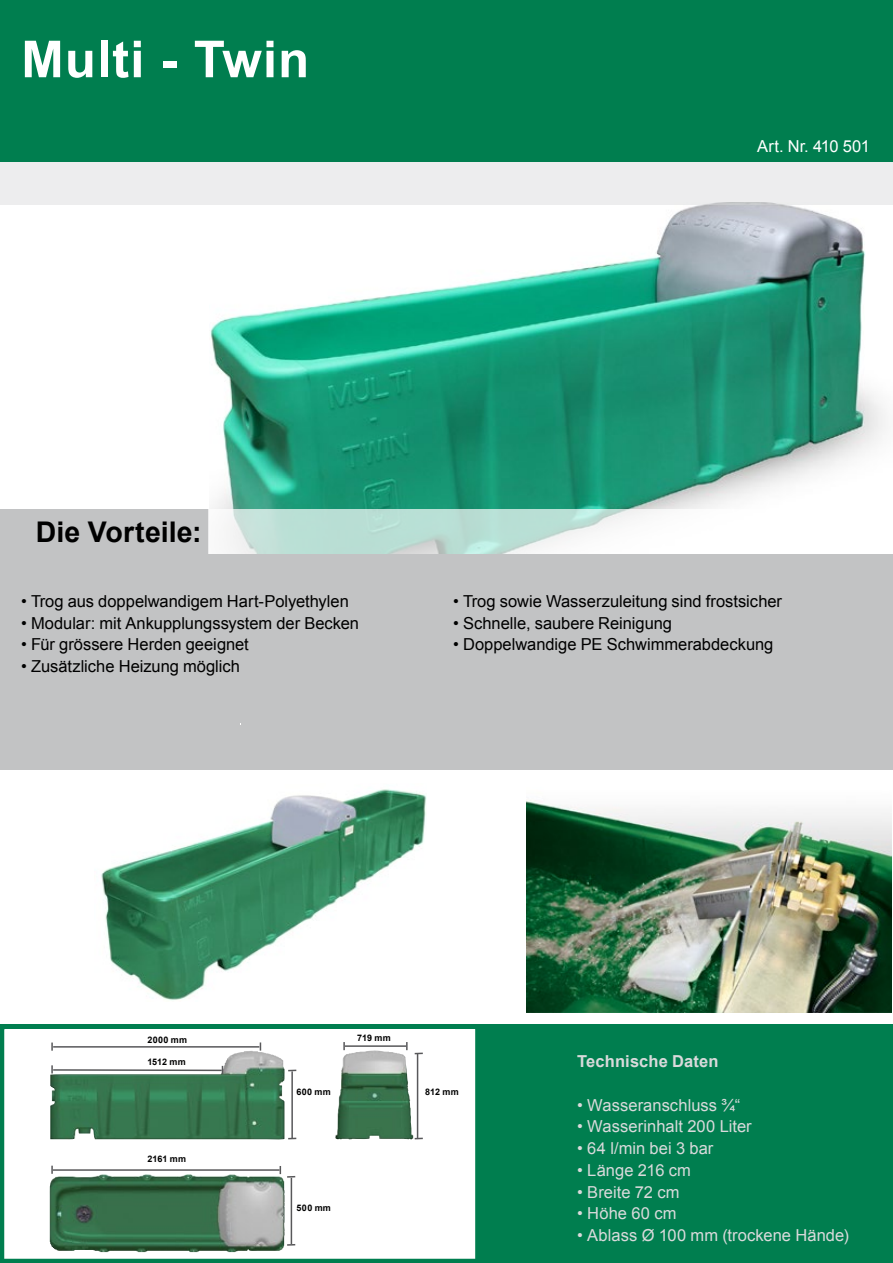
<style>
.page{position:relative;width:893px;height:1263px;background:#fff}
.page>*{position:absolute;margin:0;border:0;box-sizing:border-box;transform-origin:0 0}
.t1{font:700 51px "Arial";letter-spacing:.02em;color:#fff}
.t2{font:700 28.5px "Arial";letter-spacing:.005em;color:#000}
.t3{font:16.5px "Arial";color:#000}
.t4{font:16.5px "Arial";letter-spacing:.005em;color:#d9dadb}
.t5{font:700 16.5px "Arial";letter-spacing:.01em;color:#d9dadb}
.t6{font:16.5px "Arial";letter-spacing:.005em;color:#fff}
.t7{font:15px "Arial";color:#fff}
.t8{font:700 9px "Arial";letter-spacing:.035em;color:#000}
</style>
<div class="page">
<div style="left:0;top:1025px;width:893px;height:238px;background:#007e4f"></div>
<div style="left:0;top:509px;width:892px;height:261px;background:#c2c3c4"></div>
<div style="left:0;top:0;width:893px;height:162px;background:#007e4f"></div>
<img style="left:210px;top:205px;width:676px;height:304px">
<img style="left:527px;top:800px;width:364px;height:213px">
<svg style="left:7px;top:1032px;width:465px;height:224px;background:#d3ddd6"></svg>
<img style="left:50px;top:1050px;width:363px;height:90px">
<div style="left:4px;top:1029px;width:471px;height:230px;border:2px solid #fff"></div>
<img style="left:101px;top:789px;width:324px;height:211px">
<svg style="left:208px;top:509px;width:684px;height:45px;background:#ddeee9"></svg>
<div style="left:0;top:162px;width:893px;height:43px;background:#ededee"></div>
<hr style="left:53px;top:1169px;width:227px;height:2px;background:#58585a">
<hr style="left:291px;top:1178px;width:1px;height:66px;background:#58585a">
<hr style="left:291px;top:1071px;width:2px;height:67px;background:#58585a">
<hr style="left:345px;top:1045px;width:61px;height:2px;background:#58585a">
<hr style="left:417px;top:1054px;width:1px;height:85px;background:#58585a">
<hr style="left:53px;top:1069px;width:169px;height:2px;background:#58585a">
<hr style="left:53px;top:1046px;width:206px;height:1px;background:#58585a">
<svg style="left:51px;top:1042px;width:2px;height:9px"></svg>
<svg style="left:343px;top:1042px;width:2px;height:8px"></svg>
<svg style="left:406px;top:1042px;width:2px;height:8px"></svg>
<svg style="left:51px;top:1065px;width:2px;height:8px"></svg>
<svg style="left:51px;top:1166px;width:2px;height:8px"></svg>
<svg style="left:415px;top:1052px;width:8px;height:2px"></svg>
<svg style="left:288px;top:1069px;width:8px;height:2px"></svg>
<svg style="left:288px;top:1137px;width:8px;height:2px"></svg>
<svg style="left:287px;top:1244px;width:8px;height:2px"></svg>
<svg style="left:287px;top:1176px;width:8px;height:2px"></svg>
<svg style="left:415px;top:1137px;width:8px;height:2px"></svg>
<h1 class="t1" style="left:21px;top:25px;width:289px">Multi - Twin</h1>
<h2 class="t2" style="left:36px;top:512px;width:167px">Die Vorteile:</h2>
<p class="t7" style="left:775px;top:129px;width:97px">PD4210.10-00</p>
<p class="t6" style="left:757px;top:135px;width:114px">Art. Nr. 410 501</p>
<p class="t3" style="left:21px;top:590px;width:329px">• Trog aus doppelwandigem Hart-Polyethylen</p>
<p class="t3" style="left:453px;top:590px;width:330px">• Trog sowie Wasserzuleitung sind frostsicher</p>
<p class="t3" style="left:21px;top:612px;width:339px">• Modular: mit Ankupplungssystem der Becken</p>
<p class="t3" style="left:453px;top:612px;width:220px">• Schnelle, saubere Reinigung</p>
<p class="t3" style="left:21px;top:634px;width:229px">• Für grössere Herden geeignet</p>
<p class="t3" style="left:453px;top:634px;width:322px">• Doppelwandige PE Schwimmerabdeckung</p>
<p class="t3" style="left:21px;top:655px;width:220px">• Zusätzliche Heizung möglich</p>
<p class="t8" style="left:147px;top:1034px;width:41px">2000 mm</p>
<p class="t8" style="left:147px;top:1055px;width:40px">1512 mm</p>
<p class="t8" style="left:147px;top:1153px;width:40px">2161 mm</p>
<p class="t8" style="left:297px;top:1086px;width:36px">600 mm</p>
<p class="t8" style="left:357px;top:1032px;width:35px">719 mm</p>
<p class="t8" style="left:425px;top:1086px;width:35px">812 mm</p>
<p class="t8" style="left:297px;top:1202px;width:36px">500 mm</p>
<p class="t5" style="left:577px;top:1050px;width:143px">Technische Daten</p>
<p class="t4" style="left:577px;top:1094px;width:165px">• Wasseranschluss ¾“</p>
<p class="t4" style="left:577px;top:1116px;width:176px">• Wasserinhalt 200 Liter</p>
<p class="t4" style="left:577px;top:1137px;width:138px">• 64 l/min bei 3 bar</p>
<p class="t4" style="left:577px;top:1159px;width:115px">• Länge 216 cm</p>
<p class="t4" style="left:577px;top:1181px;width:104px">• Breite 72 cm</p>
<p class="t4" style="left:577px;top:1203px;width:101px">• Höhe 60 cm</p>
<p class="t4" style="left:577px;top:1224px;width:273px">• Ablass Ø 100 mm (trockene Hände)</p>
</div>
